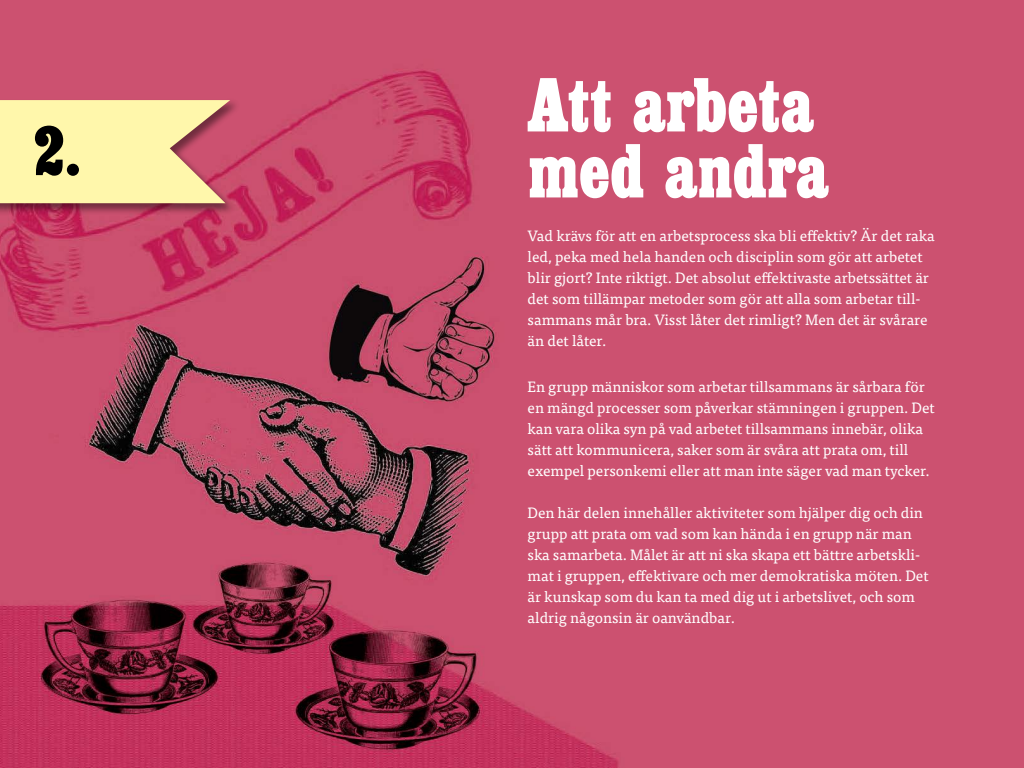
<style>
.page{position:relative;width:1024px;height:768px;background:#fff}
.page>*{position:absolute;margin:0;border:0;box-sizing:border-box;transform-origin:0 0}
.t1{font:700 80px/66px "Egyptienne Con";color:#fff}
.t2{font:700 73.4px "Egyptienne Con";color:#000}
.t3{font:15px/21px "Tisa Pro";color:#fff}
</style>
<div class="page">
<img style="left:0;top:0;width:1024px;height:768px">
<div style="left:0;top:98px;width:241px;height:117px;background:#000;opacity:.45"></div>
<svg style="left:0;top:100px;width:230px;height:103px;background:#f5e0a1"></svg>
<h2 class="t2" style="left:32px;top:111px;width:51px">2.</h2>
<h1 class="t1" style="left:528px;top:73px;width:302px">Att arbeta med andra</h1>
<p class="t3" style="left:528px;top:225px;width:409px">Vad krävs för att en arbetsprocess ska bli effektiv? Är det raka led, peka med hela handen och disciplin som gör att arbetet blir gjort? Inte riktigt. Det absolut effektivaste arbetssättet är det som tillämpar metoder som gör att alla som arbetar till&shy;sammans mår bra. Visst låter det rimligt? Men det är svårare än det låter.</p>
<p class="t3" style="left:528px;top:375px;width:409px">En grupp människor som arbetar tillsammans är sårbara för en mängd processer som påverkar stämningen i gruppen. Det kan vara olika syn på vad arbetet tillsammans innebär, olika sätt att kommunicera, saker som är svåra att prata om, till exempel personkemi eller att man inte säger vad man tycker.</p>
<p class="t3" style="left:528px;top:501px;width:403px">Den här delen innehåller aktiviteter som hjälper dig och din grupp att prata om vad som kan hända i en grupp när man ska samarbeta. Målet är att ni ska skapa ett bättre arbetskli&shy;mat i gruppen, effektivare och mer demokratiska möten. Det är kunskap som du kan ta med dig ut i arbetslivet, och som aldrig någonsin är oanvändbar.</p>
</div>
